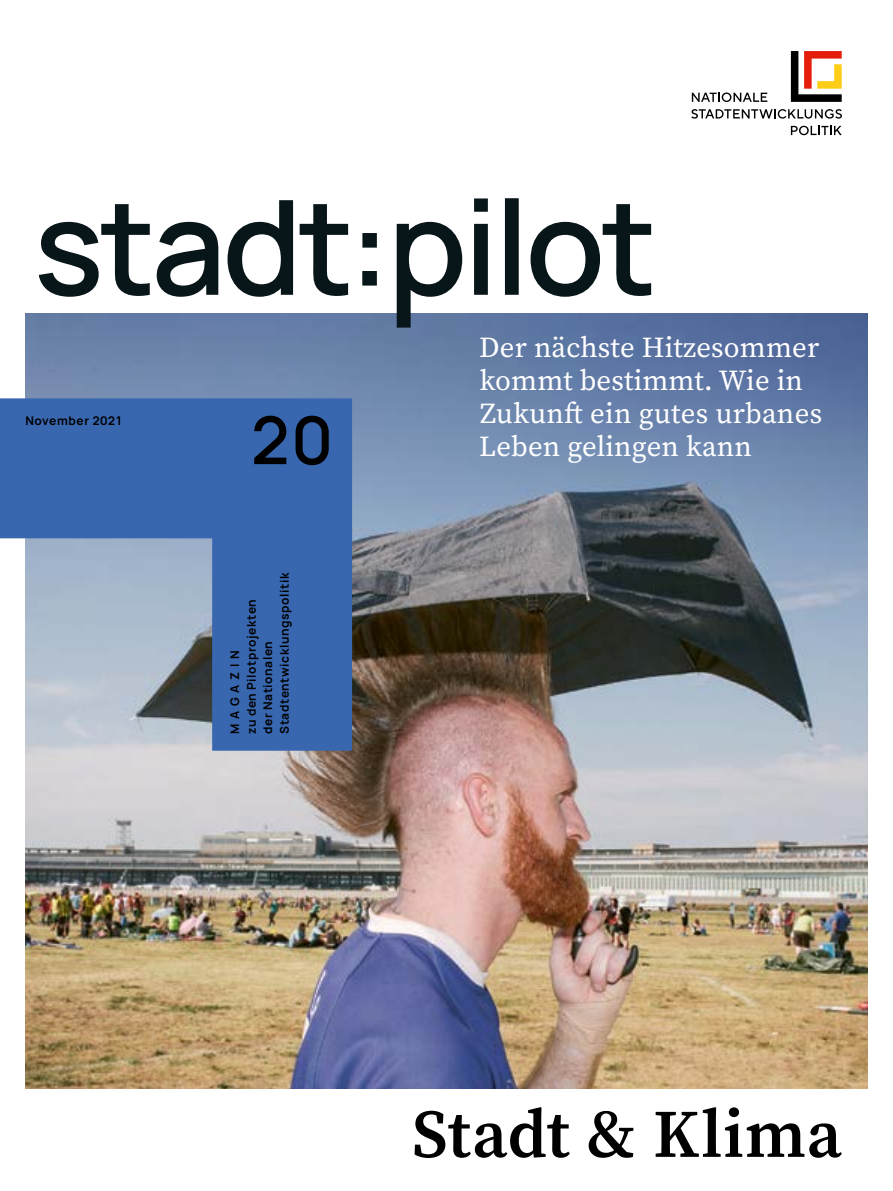
<style>
.page{position:relative;width:893px;height:1191px;background:#fff}
.page>*{position:absolute;margin:0;border:0;box-sizing:border-box;transform-origin:0 0}
.SP_Cover_Thema{font:600 67.8px "Source Serif Pro";letter-spacing:.01em;color:#000}
.SP_Cover_Ausgabennummer{font:600 66px "Manrope";color:#000}
._18_Cover_Zeile{font:28.8px/33px "Source Serif Variable";letter-spacing:.005em;color:#fff}
.SP_Cover_Magazin{font:700 12px/16.5px "Manrope";letter-spacing:.05em;color:#000}
.SP_Cover_Datum{font:700 12px "Manrope";letter-spacing:.04em;color:#000}
</style>
<div class="page">
<img style="left:26px;top:314px;width:841px;height:775px">
<svg style="left:791px;top:51px;width:51px;height:51px"></svg>
<svg style="left:791px;top:126px;width:51px;height:9px"></svg>
<svg style="left:692px;top:92px;width:75px;height:10px"></svg>
<svg style="left:691px;top:109px;width:151px;height:10px"></svg>
<svg style="left:0;top:398px;width:352px;height:352px;background:#6385b8"></svg>
<svg style="left:39px;top:198px;width:612px;height:129px"></svg>
<p class="SP_Cover_Datum" style="left:25px;top:413px;width:99px">November 2021</p>
<p class="SP_Cover_Ausgabennummer" style="left:251px;top:399px;width:84px">20</p>
<p class="SP_Cover_Magazin" style="left:227px;top:734px;width:163px;rotate:-90deg">MAGAZIN<br>zu den Pilotprojekten<br>der Nationalen<br>Stadtentwicklungspolitik</p>
<p class="_18_Cover_Zeile" style="left:479px;top:331px;width:344px">Der nächste Hitzesommer kommt bestimmt. Wie in<br>Zukunft ein gutes urbanes<br>Leben gelingen kann</p>
<p class="SP_Cover_Thema" style="left:412px;top:1088px;width:431px">Stadt &amp; Klima</p>
</div>
